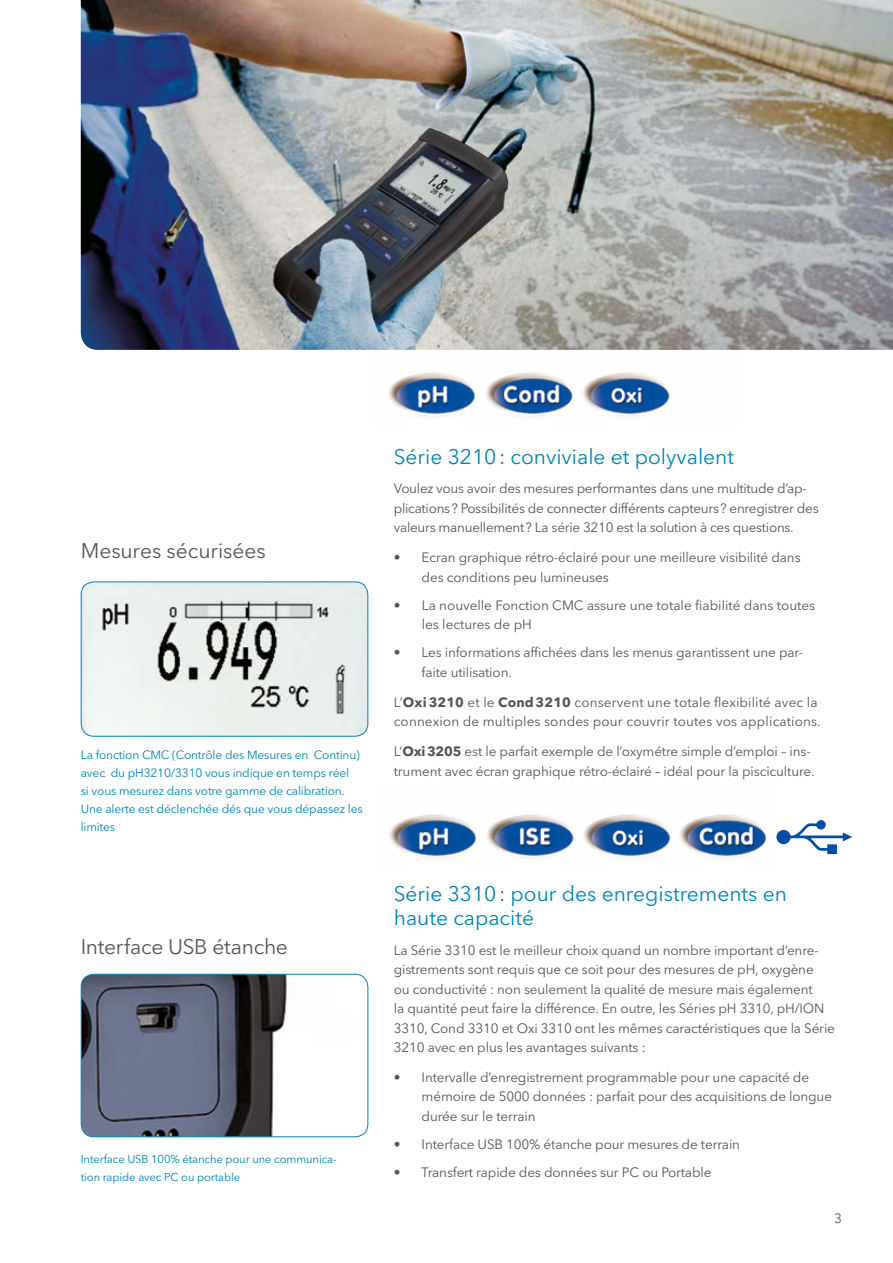
<style>
.page{position:relative;width:893px;height:1263px;background:#fff}
.page>*{position:absolute;margin:0;border:0;box-sizing:border-box;transform-origin:0 0}
.t1{font:21px/24px "Avenir Next LT Pro";color:#0084b1}
.t2{font:21px "Avenir Next LT Pro";letter-spacing:-.005em;color:#575656}
.t3{font:13.5px/19.5px "Avenir Next LT Pro";letter-spacing:-.01em;color:#575656}
.t4{font:13.5px/19.5px "Avenir Next LT Pro";letter-spacing:.01em;color:#575656}
.t5{font:12px/18px "Avenir Next LT Pro";letter-spacing:-.015em;color:#0084b1}
.t6{font:11.25px/18px "Avenir Next LT Pro";letter-spacing:-.01em;color:#0084b1}
.s1{font-weight:700}
</style>
<div class="page">
<img style="left:81px;top:0;width:812px;height:350px">
<svg style="left:776px;top:820px;width:76px;height:34px"></svg>
<img style="left:81px;top:582px;width:287px;height:154px">
<div style="left:81px;top:581px;width:287px;height:156px;border:1px solid #0084b1;border-radius:13px"></div>
<img style="left:81px;top:974px;width:206px;height:163px">
<div style="left:81px;top:974px;width:287px;height:163px;border:1px solid #0084b1;border-radius:13px"></div>
<img style="left:375px;top:348px;width:363px;height:69px">
<img style="left:389px;top:814px;width:379px;height:45px">
<h1 class="t2" style="left:81px;top:538px;width:187px">Mesures sécurisées</h1>
<p class="t5" style="left:81px;top:746px;width:283px">La fonction CMC (Contrôle des Mesures en Continu) avec du pH3210/3310 vous indique en temps réel<br>si vous mesurez dans votre gamme de calibration.<br>Une alerte est déclenchée dés que vous dépassez les limites</p>
<h1 class="t2" style="left:81px;top:934px;width:209px">Interface USB étanche</h1>
<p class="t6" style="left:81px;top:1150px;width:257px">Interface USB 100% étanche pour une communica&shy;tion rapide avec PC ou portable</p>
<h1 class="t1" style="left:394px;top:444px;width:342px">Série 3210: conviviale et polyvalent</h1>
<p class="t3" style="left:394px;top:479px;width:426px">Voulez vous avoir des mesures performantes dans une multitude d’ap&shy;plications? Possibilités de connecter différents capteurs? enregistrer des valeurs manuellement? La série 3210 est la solution à ces questions.</p>
<p class="t3" style="left:422px;top:548px;width:380px;text-indent:-28px">• Ecran graphique rétro-éclairé pour une meilleure visibilité dans des conditions peu lumineuses</p>
<p class="t3" style="left:422px;top:595px;width:395px;text-indent:-28px">• La nouvelle Fonction CMC assure une totale fiabilité dans toutes les lectures de pH</p>
<p class="t3" style="left:422px;top:643px;width:383px;text-indent:-28px">• Les informations affichées dans les menus garantissent une par&shy;faite utilisation.</p>
<p class="t4" style="left:394px;top:692px;width:428px">L’<span class="s1">Oxi3210</span> et le <span class="s1">Cond3210</span> conservent une totale flexibilité avec la connexion de multiples sondes pour couvrir toutes vos applications.</p>
<p class="t3" style="left:394px;top:741px;width:422px">L’<span class="s1">Oxi3205</span> est le parfait exemple de l’oxymétre simple d’emploi – ins&shy;trument avec écran graphique rétro-éclairé – idéal pour la pisciculture.</p>
<h1 class="t1" style="left:394px;top:881px;width:395px">Série 3310: pour des enregistrements en haute capacité</h1>
<p class="t3" style="left:394px;top:940px;width:443px">La Série 3310 est le meilleur choix quand un nombre important d’enre&shy;gistrements sont requis que ce soit pour des mesures de pH, oxygène<br>ou conductivité : non seulement la qualité de mesure mais également<br>la quantité peut faire la différence. En outre, les Séries pH 3310, pH/ION 3310, Cond 3310 et Oxi 3310 ont les mêmes caractéristiques que la Série 3210 avec en plus les avantages suivants :</p>
<p class="t3" style="left:422px;top:1067px;width:412px;text-indent:-28px">• Intervalle d’enregistrement programmable pour une capacité de mémoire de 5000 données : parfait pour des acquisitions de longue durée sur le terrain</p>
<p class="t3" style="left:394px;top:1134px;width:348px">• Interface USB 100% étanche pour mesures de terrain</p>
<p class="t3" style="left:394px;top:1162px;width:319px">• Transfert rapide des données sur PC ou Portable</p>
<p class="t3" style="left:834px;top:1208px;width:9px">3</p>
</div>
